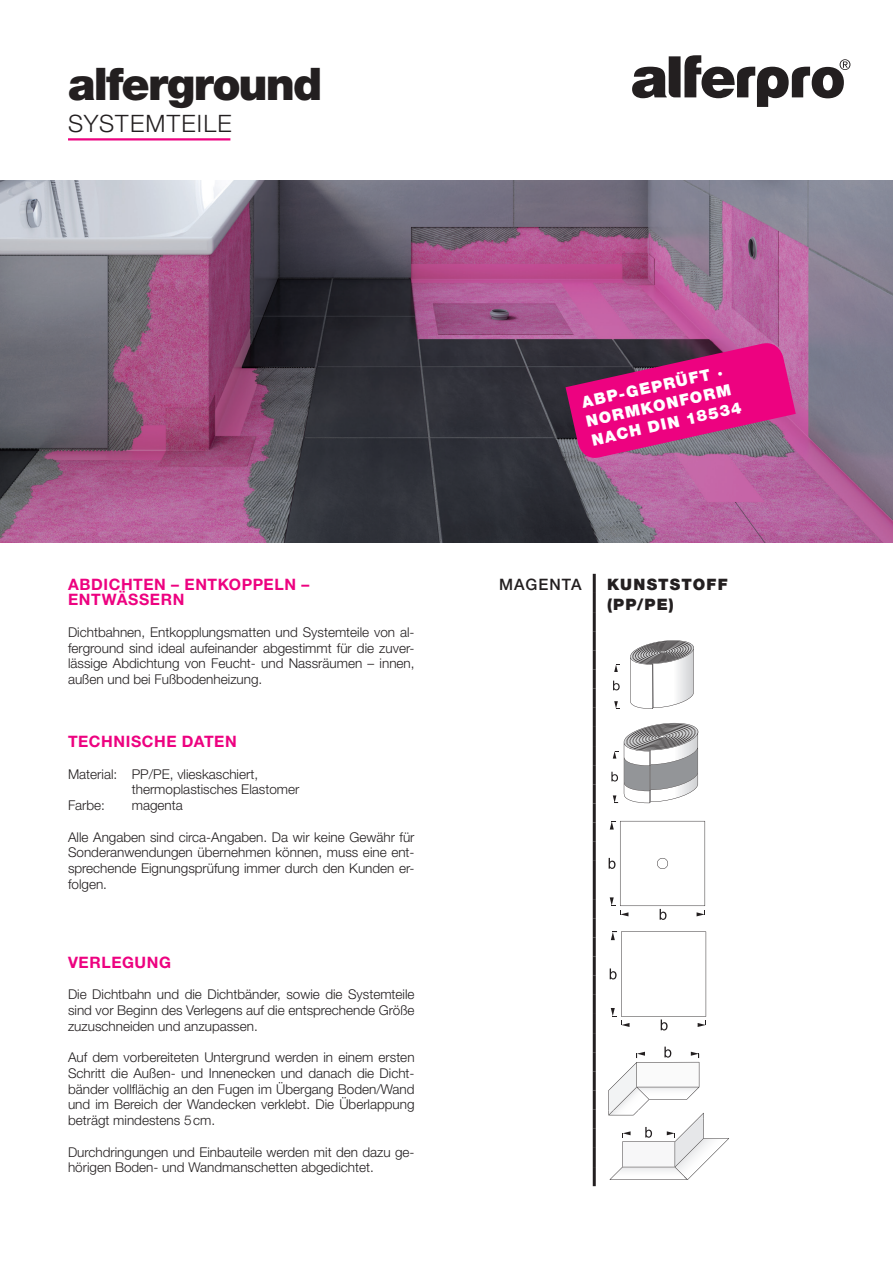
<style>
.page{position:relative;width:893px;height:1263px;background:#fff}
.page>*{position:absolute;margin:0;border:0;box-sizing:border-box;transform-origin:0 0}
.t1{font:900 45px "Helvetica Neue LT Std";letter-spacing:-.04em;color:#231f20}
.t2{font:300 24px "Helvetica Neue LT Std";letter-spacing:.05em;color:#231f20}
.t3{font:700 15.75px/15.8px "Helvetica Neue LT Std";letter-spacing:.04em;color:#ed0280}
.t4{font:900 15.75px/19.5px "Helvetica Neue LT Std";color:#fff}
.t5{font:900 15.75px/19.5px "Helvetica Neue LT Std";letter-spacing:.07em;color:#231f20}
.t6{font:500 15.75px "Helvetica Neue LT Std";letter-spacing:.065em;color:#231f20}
.t7{font:300 13.5px/15.8px "Helvetica Neue LT Std";color:#231f20;text-align:justify}
</style>
<div class="page">
<svg style="left:632px;top:55px;width:218px;height:52px"></svg>
<img style="left:0;top:180px;width:893px;height:362px">
<hr style="left:68px;top:138px;width:162px;height:2px;background:#ed0280">
<svg style="left:566px;top:340px;width:230px;height:121px"></svg>
<svg style="left:613px;top:640px;width:81px;height:69px"></svg>
<svg style="left:611px;top:723px;width:88px;height:81px"></svg>
<svg style="left:608px;top:820px;width:99px;height:211px"></svg>
<svg style="left:608px;top:1046px;width:121px;height:134px"></svg>
<hr style="left:593px;top:574px;width:3px;height:19px;background:#231f20">
<hr style="left:593px;top:593px;width:3px;height:19px;background:#231f20">
<hr style="left:593px;top:612px;width:3px;height:19px;background:#231f20">
<hr style="left:593px;top:631px;width:3px;height:19px;background:#231f20">
<hr style="left:593px;top:650px;width:3px;height:19px;background:#231f20">
<hr style="left:593px;top:669px;width:3px;height:20px;background:#231f20">
<hr style="left:593px;top:689px;width:3px;height:19px;background:#231f20">
<hr style="left:593px;top:708px;width:3px;height:19px;background:#231f20">
<hr style="left:593px;top:727px;width:3px;height:19px;background:#231f20">
<hr style="left:593px;top:746px;width:3px;height:19px;background:#231f20">
<hr style="left:593px;top:765px;width:3px;height:19px;background:#231f20">
<hr style="left:593px;top:784px;width:3px;height:19px;background:#231f20">
<hr style="left:593px;top:803px;width:3px;height:19px;background:#231f20">
<hr style="left:593px;top:822px;width:3px;height:20px;background:#231f20">
<hr style="left:593px;top:842px;width:3px;height:19px;background:#231f20">
<hr style="left:593px;top:861px;width:3px;height:19px;background:#231f20">
<hr style="left:593px;top:880px;width:3px;height:19px;background:#231f20">
<hr style="left:593px;top:899px;width:3px;height:19px;background:#231f20">
<hr style="left:593px;top:918px;width:3px;height:19px;background:#231f20">
<hr style="left:593px;top:937px;width:3px;height:19px;background:#231f20">
<hr style="left:593px;top:956px;width:3px;height:20px;background:#231f20">
<hr style="left:593px;top:976px;width:3px;height:19px;background:#231f20">
<hr style="left:593px;top:995px;width:3px;height:19px;background:#231f20">
<hr style="left:593px;top:1014px;width:3px;height:19px;background:#231f20">
<hr style="left:593px;top:1033px;width:3px;height:19px;background:#231f20">
<hr style="left:593px;top:1052px;width:3px;height:19px;background:#231f20">
<hr style="left:593px;top:1071px;width:3px;height:19px;background:#231f20">
<hr style="left:593px;top:1090px;width:3px;height:19px;background:#231f20">
<hr style="left:593px;top:1109px;width:3px;height:20px;background:#231f20">
<hr style="left:593px;top:1129px;width:3px;height:19px;background:#231f20">
<hr style="left:593px;top:1148px;width:3px;height:19px;background:#231f20">
<hr style="left:593px;top:1167px;width:3px;height:19px;background:#231f20">
<h1 class="t1" style="left:68px;top:57px;width:256px">alferground</h1>
<h2 class="t2" style="left:68px;top:109px;width:165px">SYSTEMTEILE</h2>
<p class="t3" style="left:68px;top:576px;width:243px">ABDICHTEN – ENTKOPPELN –<br>ENTWÄSSERN</p>
<p class="t7" style="left:68px;top:624px;width:348px">Dichtbahnen, Entkopplungsmatten und Systemteile von al&shy;ferground sind ideal aufeinander abgestimmt für die zuver&shy;lässige Abdichtung von Feucht- und Nassräumen – innen, außen und bei Fußbodenheizung.</p>
<p class="t3" style="left:68px;top:733px;width:170px">TECHNISCHE DATEN</p>
<p class="t7" style="left:68px;top:766px;width:192px">Material: PP/PE, vlieskaschiert,</p>
<p class="t7" style="left:132px;top:781px;width:169px">thermoplastisches Elastomer</p>
<p class="t7" style="left:68px;top:797px;width:39px">Farbe:</p>
<p class="t7" style="left:132px;top:797px;width:53px">magenta</p>
<p class="t7" style="left:68px;top:829px;width:348px">Alle Angaben sind circa-Angaben. Da wir keine Gewähr für Sonderanwendungen übernehmen können, muss eine ent&shy;sprechende Eignungsprüfung immer durch den Kunden er&shy;folgen.</p>
<p class="t3" style="left:68px;top:954px;width:105px">VERLEGUNG</p>
<p class="t7" style="left:68px;top:986px;width:348px">Die Dichtbahn und die Dichtbänder, sowie die Systemteile sind vor Beginn des Verlegens auf die entsprechende Größe zuzuschneiden und anzupassen.</p>
<p class="t7" style="left:68px;top:1049px;width:348px">Auf dem vorbereiteten Untergrund werden in einem ersten Schritt die Außen- und Innenecken und danach die Dicht&shy;bänder vollflächig an den Fugen im Übergang Boden/Wand und im Bereich der Wandecken verklebt. Die Überlappung beträgt mindestens 5 cm.</p>
<p class="t7" style="left:68px;top:1144px;width:348px">Durchdringungen und Einbauteile werden mit den dazu ge&shy;hörigen Boden- und Wandmanschetten abgedichtet.</p>
<p class="t4" style="left:580px;top:392px;width:156px;rotate:-12deg">ABP-GEPRÜFT ∙<br>NORMKONFORM<br>NACH DIN 18534</p>
<p class="t6" style="left:499px;top:575px;width:84px">MAGENTA</p>
<p class="t5" style="left:607px;top:575px;width:122px">KUNSTSTOFF (PP/PE)</p>
</div>
